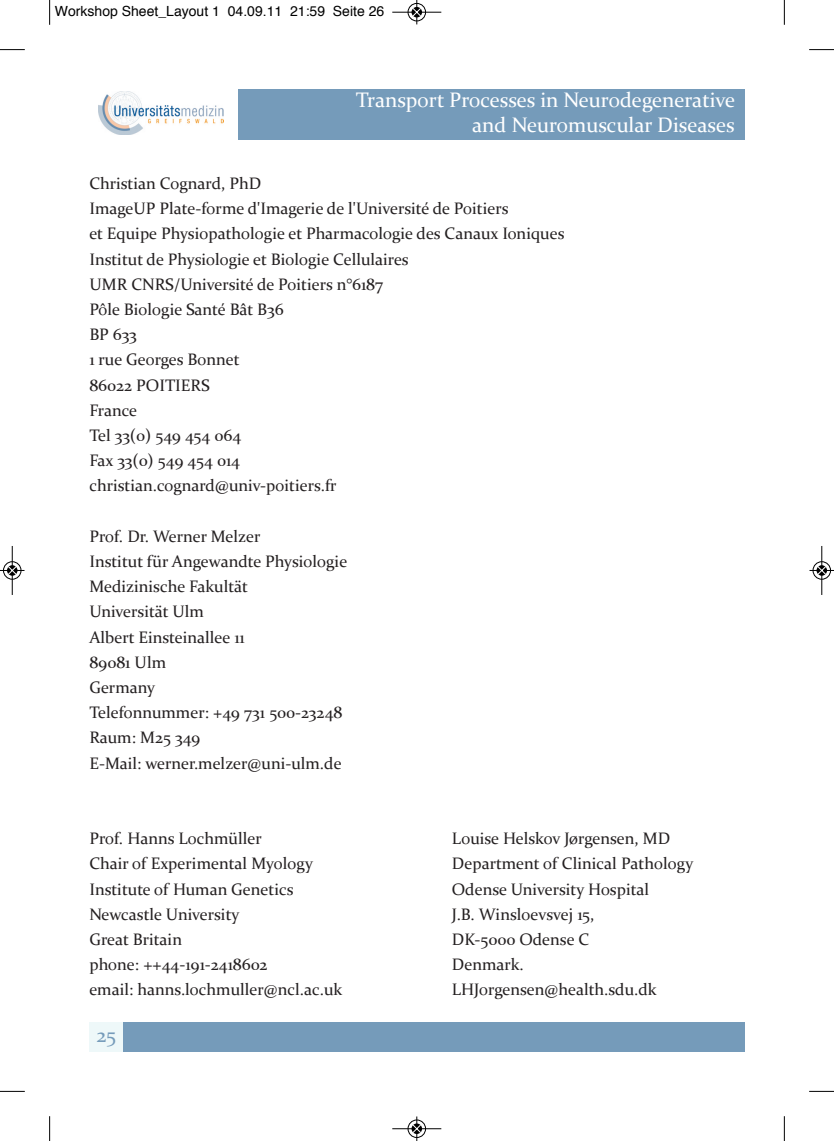
<style>
.page{position:relative;width:834px;height:1141px;background:#fff}
.page>*{position:absolute;margin:0;border:0;box-sizing:border-box;transform-origin:0 0}
.t1{font:21px/25.2px "Constantia";color:#fff;text-align:right}
.t2{font:21px "Constantia";color:#759bba}
.t3{font:16.62px/25.2px "Constantia";color:#231f20}
.t4{font:14px "Helvetica";color:#000}
</style>
<div class="page">
<div style="left:238px;top:89px;width:506px;height:51px;background:#759bba"></div>
<img style="left:98px;top:91px;width:125px;height:44px">
<div style="left:90px;top:1022px;width:654px;height:29px;background:#759bba"></div>
<div style="left:89px;top:1022px;width:34px;height:30px;background:#eef8f9"></div>
<svg style="left:49px;top:0;width:1px;height:25px"></svg>
<svg style="left:0;top:49px;width:25px;height:1px"></svg>
<svg style="left:783px;top:0;width:1px;height:25px"></svg>
<svg style="left:809px;top:49px;width:24px;height:1px"></svg>
<svg style="left:49px;top:1116px;width:1px;height:25px"></svg>
<svg style="left:0;top:1091px;width:25px;height:1px"></svg>
<svg style="left:783px;top:1116px;width:1px;height:25px"></svg>
<svg style="left:809px;top:1091px;width:24px;height:1px"></svg>
<div style="left:407px;top:3px;width:19px;height:19px;border:1px solid #fff;border-radius:50%"></div>
<hr style="left:392px;top:12px;width:49px;height:1px;background:#000">
<div style="left:408px;top:3px;width:17px;height:18px;border:1px solid #000;border-radius:50%"></div>
<svg style="left:412px;top:0;width:9px;height:24px"></svg>
<div style="left:407px;top:1119px;width:19px;height:19px;border:1px solid #fff;border-radius:50%"></div>
<hr style="left:392px;top:1128px;width:49px;height:1px;background:#000">
<div style="left:408px;top:1120px;width:17px;height:18px;border:1px solid #000;border-radius:50%"></div>
<svg style="left:412px;top:1116px;width:9px;height:25px"></svg>
<div style="left:3px;top:561px;width:19px;height:19px;border:1px solid #fff;border-radius:50%"></div>
<hr style="left:12px;top:546px;width:1px;height:49px;background:#000">
<div style="left:3px;top:561px;width:18px;height:18px;border:1px solid #000;border-radius:50%"></div>
<svg style="left:0;top:566px;width:24px;height:9px"></svg>
<div style="left:812px;top:561px;width:19px;height:19px;border:1px solid #fff;border-radius:50%"></div>
<hr style="left:821px;top:546px;width:1px;height:49px;background:#000">
<div style="left:812px;top:561px;width:18px;height:18px;border:1px solid #000;border-radius:50%"></div>
<svg style="left:809px;top:566px;width:24px;height:9px"></svg>
<p class="t4" style="left:55px;top:5px;width:331px">Workshop Sheet_Layout 1 04.09.11 21:59 Seite 26</p>
<p class="t1" style="left:355px;top:89px;width:381px">Transport Processes in Neurodegenerative and Neuromuscular Diseases</p>
<p class="t3" style="left:89px;top:172px;width:476px">Christian Cognard, PhD<br>ImageUP Plate-forme d'Imagerie de l'Université de Poitiers<br>et Equipe Physiopathologie et Pharmacologie des Canaux Ioniques<br>Institut de Physiologie et Biologie Cellulaires<br>UMR CNRS/Université de Poitiers n°6187<br>Pôle Biologie Santé Bât B36<br>BP 633<br>1 rue Georges Bonnet<br>86022 POITIERS<br>France<br>Tel 33(0) 549 454 064<br>Fax 33(0) 549 454 014<br>christian.cognard@univ-poitiers.fr</p>
<p class="t3" style="left:89px;top:525px;width:259px">Prof. Dr. Werner Melzer<br>Institut für Angewandte Physiologie<br>Medizinische Fakultät<br>Universität Ulm<br>Albert Einsteinallee 11<br>89081 Ulm<br>Germany<br>Telefonnummer: +49 731 500-23248<br>Raum: M25 349<br>E-Mail: werner.melzer@uni-ulm.de</p>
<p class="t3" style="left:89px;top:827px;width:254px">Prof. Hanns Lochmüller<br>Chair of Experimental Myology<br>Institute of Human Genetics<br>Newcastle University<br>Great Britain<br>phone: ++44-191-2418602<br>email: hanns.lochmuller@ncl.ac.uk</p>
<p class="t3" style="left:452px;top:827px;width:243px">Louise Helskov Jørgensen, MD<br>Department of Clinical Pathology<br>Odense University Hospital<br>J.B. Winsloevsvej 15,<br>DK-5000 Odense C<br>Denmark.<br>LHJorgensen@health.sdu.dk</p>
<p class="t2" style="left:96px;top:1026px;width:21px">25</p>
</div>
